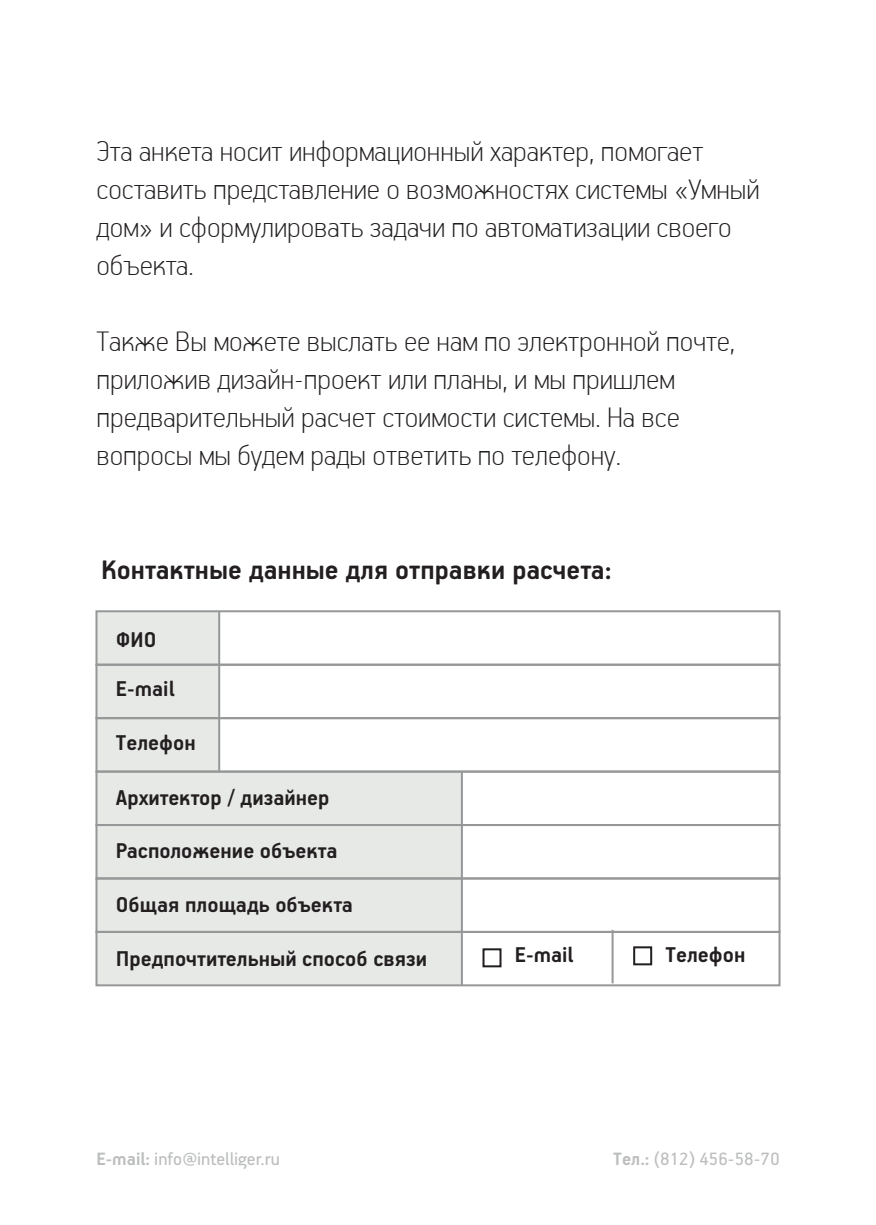
<style>
.page{position:relative;width:876px;height:1225px;background:#fff}
.page>*{position:absolute;margin:0;border:0;box-sizing:border-box;transform-origin:0 0}
.t1{font:100 32px/38px "PF Handbook Pro";color:#231f20}
.t2{font:700 30px "PF Handbook Pro";color:#231f20}
.t3{font:700 24px "PF Handbook Pro";color:#231f20}
.t4{font:20px "PF Handbook Pro";color:#bbbdbe}
.s1{font-weight:700}
</style>
<div class="page">
<div style="left:96px;top:611px;width:123px;height:160px;background:#e7e9e7"></div>
<div style="left:96px;top:771px;width:366px;height:214px;background:#e7e9e7"></div>
<div style="left:95px;top:610px;width:685px;height:55px;border:2px solid #959798"></div>
<div style="left:95px;top:663px;width:685px;height:56px;border:2px solid #959798"></div>
<div style="left:95px;top:717px;width:685px;height:55px;border:2px solid #959798"></div>
<div style="left:95px;top:770px;width:685px;height:56px;border:2px solid #959798"></div>
<div style="left:95px;top:824px;width:685px;height:55px;border:2px solid #959798"></div>
<div style="left:95px;top:877px;width:685px;height:56px;border:2px solid #959798"></div>
<div style="left:95px;top:931px;width:685px;height:55px;border:2px solid #959798"></div>
<hr style="left:461px;top:771px;width:2px;height:214px;background:#959798">
<hr style="left:218px;top:611px;width:2px;height:160px;background:#959798">
<hr style="left:612px;top:930px;width:2px;height:53px;background:#959798">
<div style="left:482px;top:948px;width:19px;height:19px;border:2px solid #231f20"></div>
<div style="left:633px;top:946px;width:19px;height:19px;border:2px solid #231f20"></div>
<p class="t1" style="left:96px;top:131px;width:665px">Эта анкета носит информационный характер, помогает составить представление о возможностях системы «Умный дом» и сформулировать задачи по автоматизации своего объекта.</p>
<p class="t1" style="left:96px;top:321px;width:640px">Также Вы можете выслать ее нам по электронной почте, приложив дизайн-проект или планы, и мы пришлем предварительный расчет стоимости системы. На все вопросы мы будем рады ответить по телефону.</p>
<p class="t2" style="left:101px;top:552px;width:512px">Контактные данные для отправки расчета:</p>
<p class="t3" style="left:116px;top:625px;width:42px">ФИО</p>
<p class="t3" style="left:116px;top:674px;width:60px">E-mail</p>
<p class="t3" style="left:116px;top:727px;width:81px">Телефон</p>
<p class="t3" style="left:116px;top:783px;width:215px">Архитектор / дизайнер</p>
<p class="t3" style="left:116px;top:836px;width:223px">Расположение объекта</p>
<p class="t3" style="left:116px;top:890px;width:239px">Общая площадь объекта</p>
<p class="t3" style="left:116px;top:944px;width:313px">Предпочтительный способ связи</p>
<p class="t3" style="left:515px;top:940px;width:60px">E-mail</p>
<p class="t3" style="left:665px;top:940px;width:81px">Телефон</p>
<p class="t4" style="left:96px;top:1146px;width:185px"><span class="s1">E-mail:</span> info@intelliger.ru</p>
<p class="t4" style="left:613px;top:1146px;width:168px"><span class="s1">Тел.:</span> (812) 456-58-70</p>
</div>
